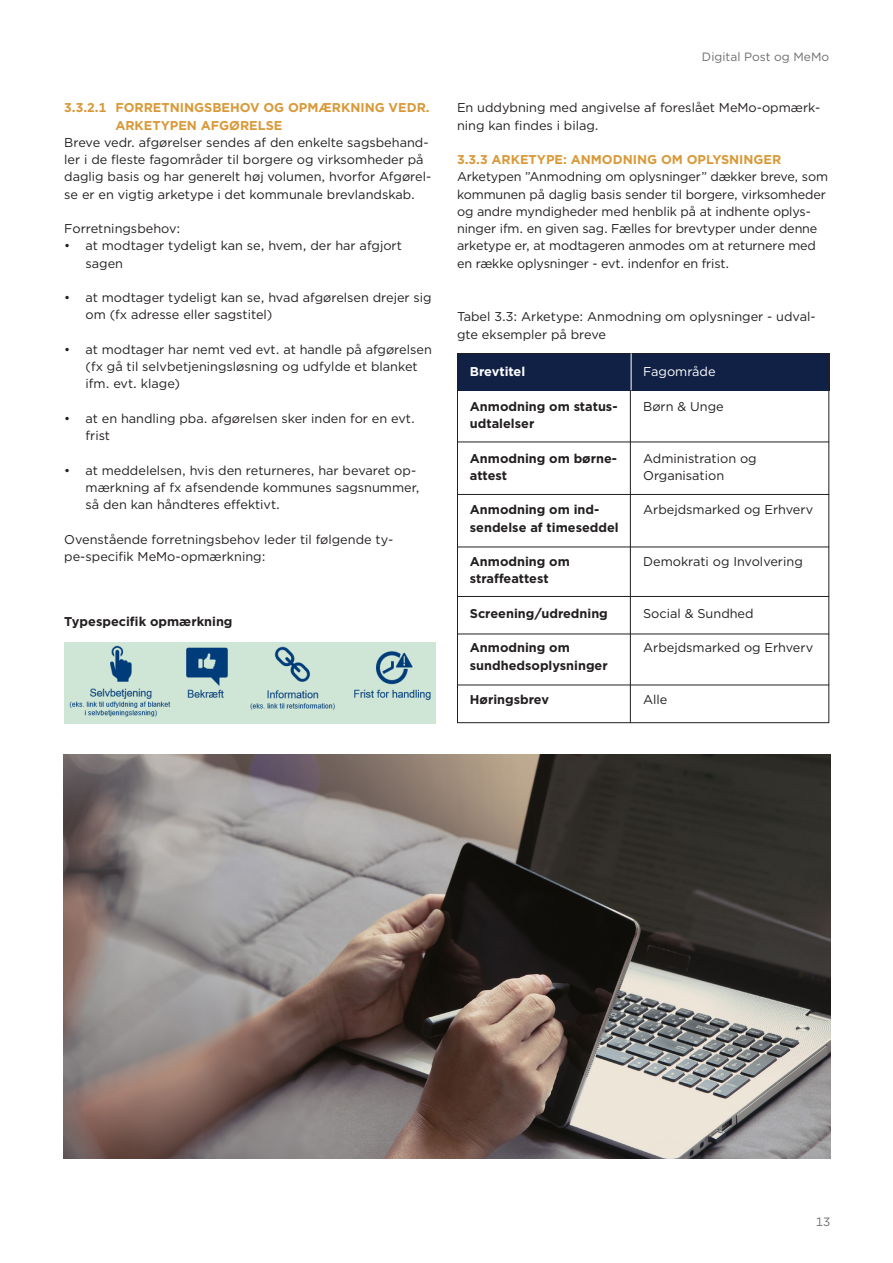
<style>
.page{position:relative;width:893px;height:1263px;background:#fff}
.page>*{position:absolute;margin:0;border:0;box-sizing:border-box;transform-origin:0 0}
.Brødtekst_-_SERIF{font:12.75px/17.2px "Gotham";color:#231f20}
.Brødtekst_-_SERIF-2{font:700 12.75px/17.2px "Gotham";color:#231f20}
.Brødtekst_-_SERIF-3{font:700 12.75px/17.2px "Gotham";color:#d99938}
.Brødtekst_-_SERIF-4{font:700 12.75px "Gotham";color:#fff}
.Brødtekst_-_SERIF-5{font:12.75px "Gotham";color:#fff}
.t1{font:12px "Gotham";color:#6c6d70}
</style>
<div class="page">
<img style="left:64px;top:755px;width:766px;height:404px">
<div style="left:457px;top:353px;width:372px;height:37px;background:#102145"></div>
<div style="left:457px;top:353px;width:372px;height:370px;border:1px solid #231f20"></div>
<hr style="left:631px;top:353px;width:1px;height:37px;background:#fff">
<hr style="left:630px;top:390px;width:1px;height:333px;background:#231f20">
<hr style="left:457px;top:442px;width:372px;height:1px;background:#231f20">
<hr style="left:457px;top:494px;width:372px;height:1px;background:#231f20">
<hr style="left:457px;top:547px;width:372px;height:1px;background:#231f20">
<hr style="left:457px;top:596px;width:372px;height:1px;background:#231f20">
<hr style="left:457px;top:685px;width:372px;height:1px;background:#231f20">
<hr style="left:457px;top:634px;width:372px;height:1px;background:#231f20">
<img style="left:64px;top:642px;width:371px;height:81px">
<p class="Brødtekst_-_SERIF-3" style="left:115px;top:99px;width:316px;text-indent:-51px">3.3.2.1 FORRETNINGSBEHOV OG OPMÆRKNING VEDR.<br>ARKETYPEN AFGØRELSE</p>
<p class="Brødtekst_-_SERIF" style="left:64px;top:133px;width:368px">Breve vedr. afgørelser sendes af den enkelte sagsbehand&shy;ler i de fleste fagområder til borgere og virksomheder på daglig basis og har generelt høj volumen, hvorfor Afgørel&shy;se er en vigtig arketype i det kommunale brevlandskab.</p>
<p class="Brødtekst_-_SERIF" style="left:64px;top:220px;width:118px">Forretningsbehov:</p>
<p class="Brødtekst_-_SERIF" style="left:86px;top:237px;width:318px;text-indent:-21px">• at modtager tydeligt kan se, hvem, der har afgjort sagen</p>
<p class="Brødtekst_-_SERIF" style="left:86px;top:289px;width:348px;text-indent:-21px">• at modtager tydeligt kan se, hvad afgørelsen drejer sig om (fx adresse eller sagstitel)</p>
<p class="Brødtekst_-_SERIF" style="left:86px;top:340px;width:348px;text-indent:-21px">• at modtager har nemt ved evt. at handle på afgørelsen (fx gå til selvbetjeningsløsning og udfylde et blanket ifm. evt. klage)</p>
<p class="Brødtekst_-_SERIF" style="left:86px;top:409px;width:331px;text-indent:-21px">• at en handling pba. afgørelsen sker inden for en evt. frist</p>
<p class="Brødtekst_-_SERIF" style="left:86px;top:461px;width:336px;text-indent:-21px">• at meddelelsen, hvis den returneres, har bevaret op&shy;mærkning af fx afsendende kommunes sagsnummer, så den kan håndteres effektivt.</p>
<p class="Brødtekst_-_SERIF" style="left:64px;top:530px;width:330px">Ovenstående forretningsbehov leder til følgende ty&shy;pe-specifik MeMo-opmærkning:</p>
<p class="Brødtekst_-_SERIF-2" style="left:64px;top:613px;width:170px">Typespecifik opmærkning</p>
<p class="t1" style="left:702px;top:49px;width:129px">Digital Post og MeMo</p>
<p class="Brødtekst_-_SERIF" style="left:457px;top:99px;width:365px">En uddybning med angivelse af foreslået MeMo-opmærk&shy;ning kan findes i bilag.</p>
<p class="Brødtekst_-_SERIF-3" style="left:457px;top:151px;width:326px">3.3.3 ARKETYPE: ANMODNING OM OPLYSNINGER</p>
<p class="Brødtekst_-_SERIF" style="left:457px;top:168px;width:372px">Arketypen ”Anmodning om oplysninger” dækker breve, som kommunen på daglig basis sender til borgere, virksomheder og andre myndigheder med henblik på at indhente oplys&shy;ninger ifm. en given sag. Fælles for brevtyper under denne arketype er, at modtageren anmodes om at returnere med en række oplysninger - evt. indenfor en frist.</p>
<p class="Brødtekst_-_SERIF" style="left:457px;top:308px;width:360px">Tabel 3.3: Arketype: Anmodning om oplysninger - udval&shy;gte eksempler på breve</p>
<p class="Brødtekst_-_SERIF-4" style="left:470px;top:363px;width:57px">Brevtitel</p>
<p class="Brødtekst_-_SERIF-2" style="left:470px;top:398px;width:149px">Anmodning om status&shy;udtalelser</p>
<p class="Brødtekst_-_SERIF-2" style="left:470px;top:449px;width:149px">Anmodning om børne&shy;attest</p>
<p class="Brødtekst_-_SERIF-2" style="left:470px;top:501px;width:150px">Anmodning om ind&shy;sendelse af timeseddel</p>
<p class="Brødtekst_-_SERIF-2" style="left:470px;top:553px;width:101px">Anmodning om straffeattest</p>
<p class="Brødtekst_-_SERIF-2" style="left:470px;top:605px;width:140px">Screening/udredning</p>
<p class="Brødtekst_-_SERIF-2" style="left:470px;top:639px;width:139px">Anmodning om sundhedsoplysninger</p>
<p class="Brødtekst_-_SERIF-2" style="left:470px;top:691px;width:81px">Høringsbrev</p>
<p class="Brødtekst_-_SERIF-5" style="left:643px;top:364px;width:74px">Fagområde</p>
<p class="Brødtekst_-_SERIF" style="left:643px;top:397px;width:82px">Børn &amp; Unge</p>
<p class="Brødtekst_-_SERIF" style="left:643px;top:449px;width:115px">Administration og</p>
<p class="Brødtekst_-_SERIF" style="left:643px;top:466px;width:83px">Organisation</p>
<p class="Brødtekst_-_SERIF" style="left:643px;top:501px;width:171px">Arbejdsmarked og Erhverv</p>
<p class="Brødtekst_-_SERIF" style="left:643px;top:553px;width:161px">Demokrati og Involvering</p>
<p class="Brødtekst_-_SERIF" style="left:643px;top:604px;width:112px">Social &amp; Sundhed</p>
<p class="Brødtekst_-_SERIF" style="left:643px;top:639px;width:171px">Arbejdsmarked og Erhverv</p>
<p class="Brødtekst_-_SERIF" style="left:643px;top:691px;width:26px">Alle</p>
<p class="t1" style="left:816px;top:1214px;width:16px">13</p>
</div>
